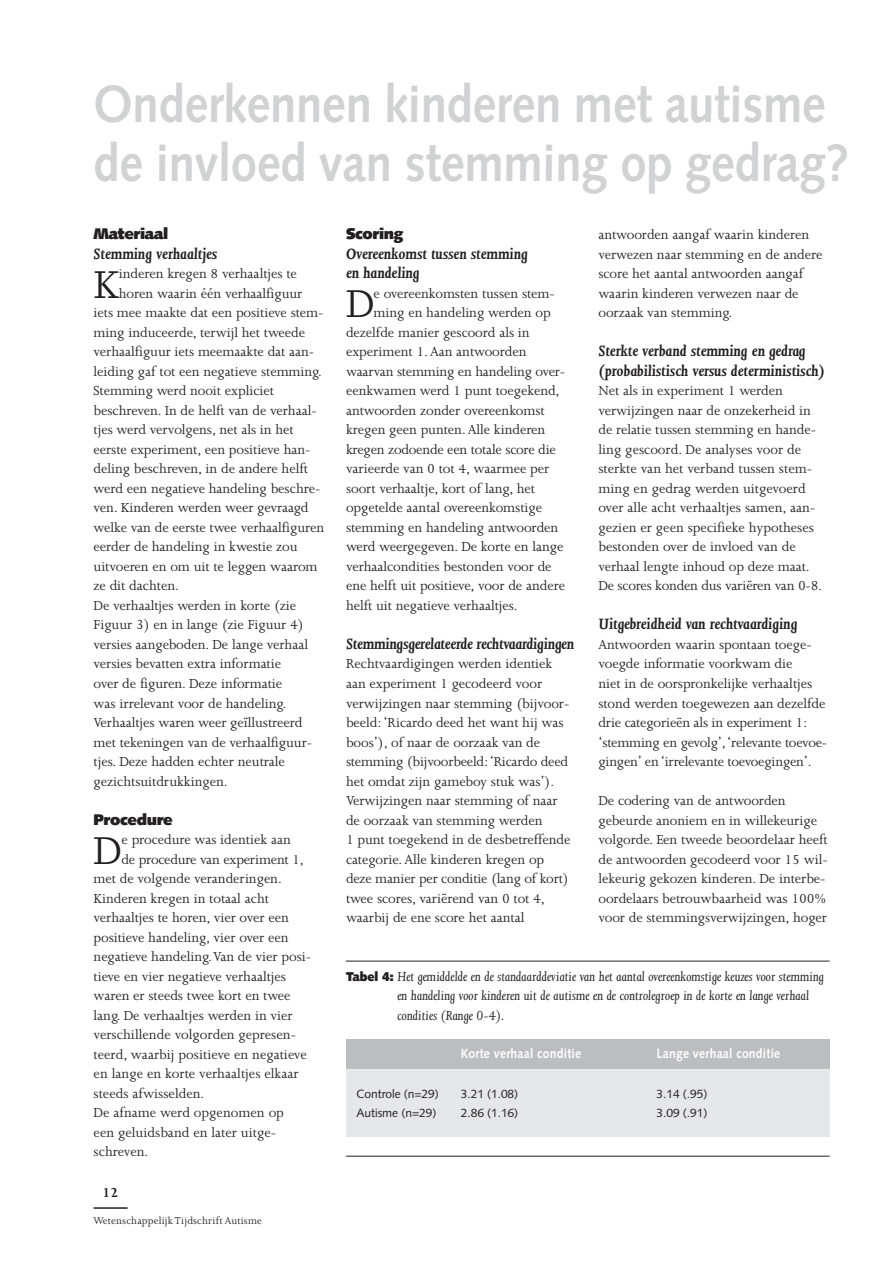
<style>
.page{position:relative;width:893px;height:1262px;background:#fff}
.page>*{position:absolute;margin:0;border:0;box-sizing:border-box;transform-origin:0 0}
.t1{font:700 52.5px/58.5px "Syntax";letter-spacing:-.005em;color:#d1d2d4;scale:.9 1}
.t2{font:44.55px "Joanna";color:#231f20}
.t3{font:italic 700 17.25px/19.5px "Joanna";color:#231f20}
.t4{font:900 15.45px "Syntax";letter-spacing:-.02em;color:#231f20}
.t5{font:15px/19.5px "Joanna";letter-spacing:-.005em;color:#231f20}
.t6{font:italic 15px/19.5px "Joanna";color:#231f20}
.t7{font:700 15px "Joanna";color:#231f20}
.t8{font:700 13.5px "Syntax";letter-spacing:.015em;color:#fff;scale:.9 1}
.t9{font:12px "Syntax";letter-spacing:-.005em;color:#231f20}
.t10{font:11.25px "Joanna";letter-spacing:.015em;color:#231f20}
.s1{font-family:"Syntax";font-weight:900;font-style:normal;font-size:12.75px}
</style>
<div class="page">
<div style="left:346px;top:1039px;width:483px;height:97px;background:#e6e7e9"></div>
<hr style="left:94px;top:1207px;width:34px;height:1px;background:#231f20">
<hr style="left:346px;top:1155px;width:483px;height:1px;background:#231f20">
<hr style="left:346px;top:960px;width:483px;height:1px;background:#231f20">
<div style="left:346px;top:1039px;width:483px;height:30px;background:#bcbdc0"></div>
<h1 class="t1" style="left:94px;top:80px;width:841px">Onderkennen kinderen met autisme de invloed van stemming op gedrag?</h1>
<p class="t4" style="left:94px;top:227px;width:76px">Materiaal</p>
<p class="t3" style="left:94px;top:245px;width:125px">Stemming verhaaltjes</p>
<h2 class="t2" style="left:94px;top:268px;width:27px">K</h2>
<p class="t5" style="left:119px;top:265px;width:179px">inderen kregen 8 verhaaltjes te</p>
<p class="t5" style="left:119px;top:285px;width:185px">horen waarin één verhaalfiguur</p>
<p class="t5" style="left:94px;top:304px;width:231px">iets mee maakte dat een positieve stem-</p>
<p class="t5" style="left:94px;top:324px;width:213px">ming induceerde, terwijl het tweede</p>
<p class="t5" style="left:94px;top:343px;width:222px">verhaalfiguur iets meemaakte dat aan-</p>
<p class="t5" style="left:94px;top:363px;width:230px">leiding gaf tot een negatieve stemming.</p>
<p class="t5" style="left:94px;top:382px;width:182px">Stemming werd nooit expliciet</p>
<p class="t5" style="left:94px;top:402px;width:224px">beschreven. In de helft van de verhaal-</p>
<p class="t5" style="left:94px;top:421px;width:202px">tjes werd vervolgens, net als in het</p>
<p class="t5" style="left:94px;top:441px;width:218px">eerste experiment, een positieve han-</p>
<p class="t5" style="left:94px;top:460px;width:216px">deling beschreven, in de andere helft</p>
<p class="t5" style="left:94px;top:480px;width:228px">werd een negatieve handeling beschre-</p>
<p class="t5" style="left:94px;top:499px;width:216px">ven. Kinderen werden weer gevraagd</p>
<p class="t5" style="left:94px;top:519px;width:232px">welke van de eerste twee verhaalfiguren</p>
<p class="t5" style="left:94px;top:538px;width:205px">eerder de handeling in kwestie zou</p>
<p class="t5" style="left:94px;top:558px;width:225px">uitvoeren en om uit te leggen waarom</p>
<p class="t5" style="left:94px;top:577px;width:87px">ze dit dachten.</p>
<p class="t5" style="left:94px;top:597px;width:204px">De verhaaltjes werden in korte (zie</p>
<p class="t5" style="left:94px;top:616px;width:212px">Figuur 3) en in lange (zie Figuur 4)</p>
<p class="t5" style="left:94px;top:636px;width:216px">versies aangeboden. De lange verhaal</p>
<p class="t5" style="left:94px;top:655px;width:189px">versies bevatten extra informatie</p>
<p class="t5" style="left:94px;top:675px;width:190px">over de figuren. Deze informatie</p>
<p class="t5" style="left:94px;top:694px;width:194px">was irrelevant voor de handeling.</p>
<p class="t5" style="left:94px;top:714px;width:210px">Verhaaltjes waren weer geïllustreerd</p>
<p class="t5" style="left:94px;top:733px;width:220px">met tekeningen van de verhaalfiguur-</p>
<p class="t5" style="left:94px;top:753px;width:193px">tjes. Deze hadden echter neutrale</p>
<p class="t5" style="left:94px;top:772px;width:135px">gezichtsuitdrukkingen.</p>
<p class="t4" style="left:94px;top:812px;width:81px">Procedure</p>
<h2 class="t2" style="left:94px;top:834px;width:30px">D</h2>
<p class="t5" style="left:121px;top:831px;width:171px">e procedure was identiek aan</p>
<p class="t5" style="left:121px;top:850px;width:184px">de procedure van experiment 1,</p>
<p class="t5" style="left:94px;top:870px;width:190px">met de volgende veranderingen.</p>
<p class="t5" style="left:94px;top:889px;width:177px">Kinderen kregen in totaal acht</p>
<p class="t5" style="left:94px;top:909px;width:197px">verhaaltjes te horen, vier over een</p>
<p class="t5" style="left:94px;top:928px;width:196px">positieve handeling, vier over een</p>
<p class="t5" style="left:94px;top:948px;width:219px">negatieve handeling.Van de vier posi-</p>
<p class="t5" style="left:94px;top:967px;width:194px">tieve en vier negatieve verhaaltjes</p>
<p class="t5" style="left:94px;top:987px;width:198px">waren er steeds twee kort en twee</p>
<p class="t5" style="left:94px;top:1006px;width:201px">lang. De verhaaltjes werden in vier</p>
<p class="t5" style="left:94px;top:1026px;width:204px">verschillende volgorden gepresen-</p>
<p class="t5" style="left:94px;top:1045px;width:215px">teerd, waarbij positieve en negatieve</p>
<p class="t5" style="left:94px;top:1065px;width:207px">en lange en korte verhaaltjes elkaar</p>
<p class="t5" style="left:94px;top:1084px;width:112px">steeds afwisselden.</p>
<p class="t5" style="left:94px;top:1104px;width:192px">De afname werd opgenomen op</p>
<p class="t5" style="left:94px;top:1123px;width:184px">een geluidsband en later uitge-</p>
<p class="t5" style="left:94px;top:1143px;width:56px">schreven.</p>
<p class="t7" style="left:103px;top:1186px;width:17px">12</p>
<p class="t10" style="left:94px;top:1216px;width:170px">Wetenschappelijk Tijdschrift Autisme</p>
<p class="t4" style="left:346px;top:227px;width:59px">Scoring</p>
<p class="t3" style="left:346px;top:245px;width:183px">Overeenkomst tussen stemming en handeling</p>
<h2 class="t2" style="left:346px;top:288px;width:30px">D</h2>
<p class="t5" style="left:373px;top:285px;width:183px">e overeenkomsten tussen stem-</p>
<p class="t5" style="left:373px;top:304px;width:179px">ming en handeling werden op</p>
<p class="t5" style="left:346px;top:324px;width:185px">dezelfde manier gescoord als in</p>
<p class="t5" style="left:346px;top:343px;width:182px">experiment 1. Aan antwoorden</p>
<p class="t5" style="left:346px;top:363px;width:221px">waarvan stemming en handeling over-</p>
<p class="t5" style="left:346px;top:382px;width:215px">eenkwamen werd 1 punt toegekend,</p>
<p class="t5" style="left:346px;top:402px;width:200px">antwoorden zonder overeenkomst</p>
<p class="t5" style="left:346px;top:421px;width:201px">kregen geen punten. Alle kinderen</p>
<p class="t5" style="left:346px;top:441px;width:211px">kregen zodoende een totale score die</p>
<p class="t5" style="left:346px;top:460px;width:205px">varieerde van 0 tot 4, waarmee per</p>
<p class="t5" style="left:346px;top:480px;width:190px">soort verhaaltje, kort of lang, het</p>
<p class="t5" style="left:346px;top:499px;width:198px">opgetelde aantal overeenkomstige</p>
<p class="t5" style="left:346px;top:519px;width:214px">stemming en handeling antwoorden</p>
<p class="t5" style="left:346px;top:538px;width:219px">werd weergegeven. De korte en lange</p>
<p class="t5" style="left:346px;top:558px;width:207px">verhaalcondities bestonden voor de</p>
<p class="t5" style="left:346px;top:577px;width:220px">ene helft uit positieve, voor de andere</p>
<p class="t5" style="left:346px;top:597px;width:173px">helft uit negatieve verhaaltjes.</p>
<p class="t3" style="left:346px;top:635px;width:230px">Stemmingsgerelateerde rechtvaardigingen</p>
<p class="t5" style="left:346px;top:655px;width:226px">Rechtvaardigingen werden identiek aan experiment 1 gecodeerd voor verwijzingen naar stemming (bijvoor&shy;beeld:‘Ricardo deed het want hij was boos’), of naar de oorzaak van de stemming (bijvoorbeeld:‘Ricardo deed het omdat zijn gameboy stuk was’).<br>Verwijzingen naar stemming of naar de oorzaak van stemming werden<br>1 punt toegekend in de desbetreffende categorie. Alle kinderen kregen op deze manier per conditie (lang of kort) twee scores, variërend van 0 tot 4, waarbij de ene score het aantal</p>
<p class="t5" style="left:598px;top:226px;width:225px">antwoorden aangaf waarin kinderen verwezen naar stemming en de andere score het aantal antwoorden aangaf waarin kinderen verwezen naar de oorzaak van stemming.</p>
<p class="t3" style="left:598px;top:343px;width:228px">Sterkte verband stemming en gedrag (probabilistisch versus deterministisch)</p>
<p class="t5" style="left:598px;top:382px;width:225px">Net als in experiment 1 werden verwijzingen naar de onzekerheid in de relatie tussen stemming en hande&shy;ling gescoord. De analyses voor de sterkte van het verband tussen stem&shy;ming en gedrag werden uitgevoerd over alle acht verhaaltjes samen, aan&shy;gezien er geen specifieke hypotheses bestonden over de invloed van de verhaal lengte inhoud op deze maat.<br>De scores konden dus variëren van 0-8.</p>
<p class="t3" style="left:598px;top:616px;width:200px">Uitgebreidheid van rechtvaardiging</p>
<p class="t5" style="left:598px;top:636px;width:230px">Antwoorden waarin spontaan toege&shy;voegde informatie voorkwam die<br>niet in de oorspronkelijke verhaaltjes stond werden toegewezen aan dezelfde drie categorieën als in experiment 1: ‘stemming en gevolg’,‘relevante toevoe&shy;gingen’ en ‘irrelevante toevoegingen’.</p>
<p class="t5" style="left:598px;top:792px;width:231px">De codering van de antwoorden gebeurde anoniem en in willekeurige volgorde. Een tweede beoordelaar heeft de antwoorden gecodeerd voor 15 wil&shy;lekeurig gekozen kinderen. De interbe&shy;oordelaars betrouwbaarheid was 100% voor de stemmingsverwijzingen, hoger</p>
<p class="t6" style="left:397px;top:967px;width:428px;text-indent:-51px"><span class="s1">Tabel 4:</span> Het gemiddelde en de standaarddeviatie van het aantal overeenkomstige keuzes voor stemming en handeling voor kinderen uit de autisme en de controlegroep in de korte en lange verhaal condities (Range 0-4).</p>
<p class="t8" style="left:461px;top:1047px;width:135px">Korte verhaal conditie</p>
<p class="t8" style="left:656px;top:1047px;width:139px">Lange verhaal conditie</p>
<p class="t9" style="left:356px;top:1088px;width:84px">Controle (n=29)</p>
<p class="t9" style="left:461px;top:1088px;width:59px">3.21 (1.08)</p>
<p class="t9" style="left:656px;top:1088px;width:52px">3.14 (.95)</p>
<p class="t9" style="left:356px;top:1108px;width:81px">Autisme (n=29)</p>
<p class="t9" style="left:461px;top:1108px;width:59px">2.86 (1.16)</p>
<p class="t9" style="left:656px;top:1108px;width:52px">3.09 (.91)</p>
</div>
